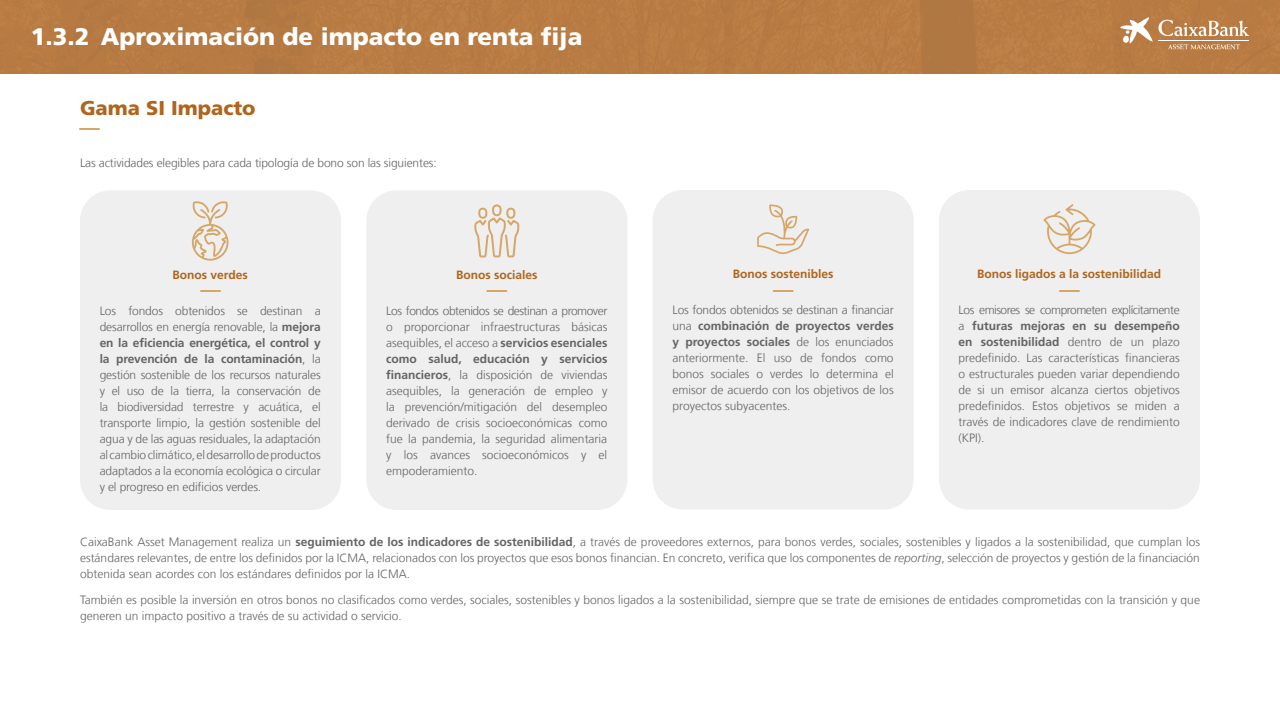
<style>
.page{position:relative;width:1280px;height:720px;background:#fff}
.page>*{position:absolute;margin:0;border:0;box-sizing:border-box;transform-origin:0 0}
.t1{font:900 24px "La Caixa Frutiger";color:#fff}
.t2{font:900 20px "La Caixa Frutiger";color:#b0651d}
.t3{font:300 12px/16px "La Caixa Frutiger";color:#646464;text-align:justify}
.t4{font:700 12px "La Caixa Frutiger";color:#b0651d}
.s1{font-weight:700}
.s2{font-style:italic}
</style>
<div class="page">
<div style="left:0;top:0;width:1280px;height:74px;background:#b87b43"></div>
<svg style="left:1120px;top:17px;width:129px;height:32px"></svg>
<hr style="left:1159px;top:40px;width:90px;height:1px;background:#fff">
<svg style="left:80px;top:128px;width:19px;height:2px"></svg>
<div style="left:80px;top:190px;width:261px;height:320px;background:#efefef;border-radius:30px"></div>
<div style="left:366px;top:190px;width:261px;height:320px;background:#efefef;border-radius:30px"></div>
<div style="left:653px;top:190px;width:261px;height:320px;background:#efefef;border-radius:30px"></div>
<div style="left:939px;top:190px;width:261px;height:320px;background:#efefef;border-radius:30px"></div>
<svg style="left:201px;top:290px;width:19px;height:2px"></svg>
<svg style="left:487px;top:290px;width:19px;height:2px"></svg>
<svg style="left:774px;top:290px;width:19px;height:2px"></svg>
<svg style="left:1060px;top:290px;width:19px;height:2px"></svg>
<svg style="left:474px;top:204px;width:46px;height:53px"></svg>
<svg style="left:192px;top:201px;width:37px;height:60px"></svg>
<svg style="left:757px;top:204px;width:52px;height:50px"></svg>
<svg style="left:1043px;top:204px;width:53px;height:50px"></svg>
<h1 class="t1" style="left:31px;top:22px;width:553px">1.3.2 Aproximación de impacto en renta fija</h1>
<h2 class="t2" style="left:80px;top:96px;width:177px">Gama SI Impacto</h2>
<p class="t3" style="left:80px;top:155px;width:358px">Las actividades elegibles para cada tipología de bono son las siguientes:</p>
<p class="t4" style="left:173px;top:268px;width:77px">Bonos verdes</p>
<p class="t3" style="left:100px;top:303px;width:223px">Los fondos obtenidos se destinan a desarrollos en energía renovable, la <span class="s1">mejora en la eficiencia energética, el control y la prevención de la contaminación</span>, la gestión sostenible de los recursos naturales y el uso de la tierra, la conservación de la biodiversidad terrestre y acuática, el transporte limpio, la gestión sostenible del agua y de las aguas residuales, la adaptación al cambio climático, el desarrollo de productos adaptados a la economía ecológica o circular y el progreso en edificios verdes.</p>
<p class="t4" style="left:456px;top:268px;width:83px">Bonos sociales</p>
<p class="t3" style="left:386px;top:303px;width:223px">Los fondos obtenidos se destinan a promover o proporcionar infraestructuras básicas asequibles, el acceso a <span class="s1">servicios esenciales como salud, educación y servicios financieros</span>, la disposición de viviendas asequibles, la generación de empleo y la prevención/mitigación del desempleo derivado de crisis socioeconómicas como fue la pandemia, la seguridad alimentaria y los avances socioeconómicos y el empoderamiento.</p>
<p class="t4" style="left:733px;top:267px;width:102px">Bonos sostenibles</p>
<p class="t3" style="left:673px;top:302px;width:223px">Los fondos obtenidos se destinan a financiar una <span class="s1">combinación de proyectos verdes y proyectos sociales</span> de los enunciados anteriormente. El uso de fondos como bonos sociales o verdes lo determina el emisor de acuerdo con los objetivos de los proyectos subyacentes.</p>
<p class="t4" style="left:977px;top:267px;width:186px">Bonos ligados a la sostenibilidad</p>
<p class="t3" style="left:959px;top:302px;width:223px">Los emisores se comprometen explícitamente a <span class="s1">futuras mejoras en su desempeño en sostenibilidad</span> dentro de un plazo predefinido. Las características financieras o estructurales pueden variar dependiendo de si un emisor alcanza ciertos objetivos predefinidos. Estos objetivos se miden a través de indicadores clave de rendimiento (KPI).</p>
<p class="t3" style="left:80px;top:534px;width:1122px">CaixaBank Asset Management realiza un <span class="s1">seguimiento de los indicadores de sostenibilidad</span>, a través de proveedores externos, para bonos verdes, sociales, sostenibles y ligados a la sostenibilidad, que cumplan los estándares relevantes, de entre los definidos por la ICMA, relacionados con los proyectos que esos bonos financian. En concreto, verifica que los componentes de <span class="s2">reporting</span>, selección de proyectos y gestión de la financiación obtenida sean acordes con los estándares definidos por la ICMA.</p>
<p class="t3" style="left:80px;top:592px;width:1122px">También es posible la inversión en otros bonos no clasificados como verdes, sociales, sostenibles y bonos ligados a la sostenibilidad, siempre que se trate de emisiones de entidades comprometidas con la transición y que generen un impacto positivo a través de su actividad o servicio.</p>
</div>
